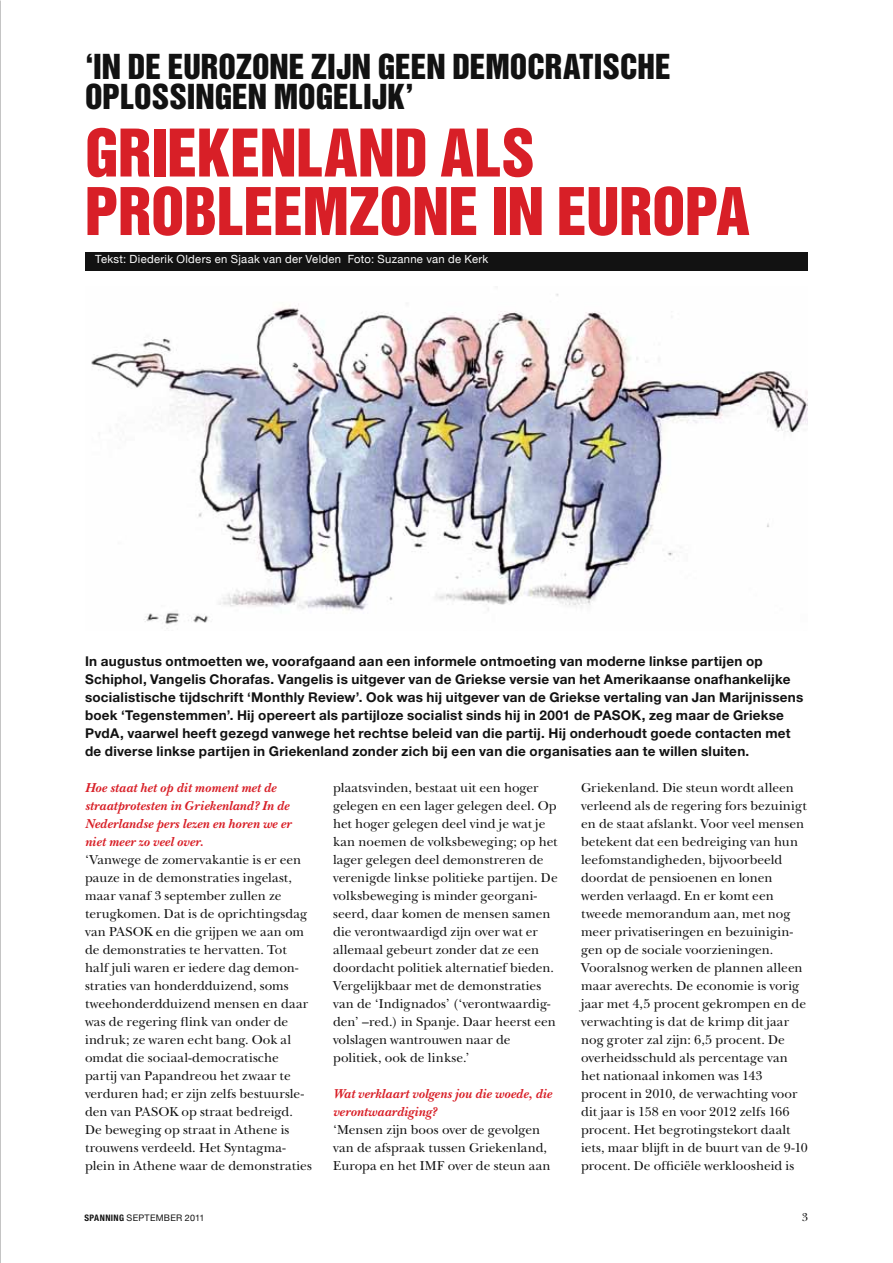
<style>
.page{position:relative;width:893px;height:1263px;background:#fff}
.page>*{position:absolute;margin:0;border:0;box-sizing:border-box;transform-origin:0 0}
.t1{font:60px/58.5px "Helvetica Inserat LT Std";letter-spacing:-.005em;color:#d81f27}
.t2{font:31.5px/30px "Helvetica Inserat LT Std";color:#121212}
.t3{font:13.5px/18px "New Baskerville Std";color:#121212}
.t4{font:700 13.5px/18px "Helvetica Neue LT Std";letter-spacing:.02em;color:#121212}
.t5{font:italic 700 13.5px/18px "New Baskerville Std";letter-spacing:.01em;color:#d81f27}
.t6{font:12px "New Baskerville Std";color:#121212}
.t7{font:11.25px "Helvetica Neue";letter-spacing:.025em;color:#fff}
.t8{font:9px "Helvetica Neue";letter-spacing:.025em;color:#121212}
.s1{font-family:"Helvetica Neue LT Std";font-weight:700;font-stretch:condensed}
</style>
<div class="page">
<div style="left:85px;top:252px;width:723px;height:18px;background:#121212"></div>
<img style="left:91px;top:294px;width:717px;height:335px">
<h2 class="t2" style="left:85px;top:52px;width:587px">‘IN DE EUROZONE ZIJN GEEN DEMOCRATISCHE<br>OPLOSSINGEN MOGELIJK’</h2>
<h1 class="t1" style="left:85px;top:125px;width:666px">GRIEKENLAND ALS<br>PROBLEEMZONE IN EUROPA</h1>
<p class="t7" style="left:95px;top:253px;width:395px">Tekst: Diederik Olders en Sjaak van der Velden Foto: Suzanne van de Kerk</p>
<p class="t4" style="left:85px;top:652px;width:720px">In augustus ontmoetten we, voorafgaand aan een informele ontmoeting van moderne linkse partijen op Schiphol, Vangelis Chorafas. Vangelis is uitgever van de Griekse versie van het Amerikaanse onafhankelijke socialistische tijdschrift ‘Monthly Review’. Ook was hij uitgever van de Griekse vertaling van Jan Marijnissens boek ‘Tegenstemmen’. Hij opereert als partijloze socialist sinds hij in 2001 de PASOK, zeg maar de Griekse PvdA, vaarwel heeft gezegd vanwege het rechtse beleid van die partij. Hij onderhoudt goede contacten met de diverse linkse partijen in Griekenland zonder zich bij een van die organisaties aan te willen sluiten.</p>
<p class="t5" style="left:85px;top:779px;width:208px">Hoe staat het op dit moment met de straatprotesten in Griekenland? In de<br>Nederlandse pers lezen en horen we er niet meer zo veel over.</p>
<p class="t3" style="left:85px;top:851px;width:228px">‘Vanwege de zomervakantie is er een pauze in de demonstraties ingelast, maar vanaf 3 september zullen ze terugkomen. Dat is de oprichtingsdag van PASOK en die grijpen we aan om de demonstraties te hervatten. Tot half juli waren er iedere dag demon&shy;straties van honderdduizend, soms tweehonderdduizend mensen en daar was de regering flink van onder de indruk; ze waren echt bang. Ook al omdat die sociaal-democratische partij van Papandreou het zwaar te verduren had; er zijn zelfs bestuursle&shy;den van PASOK op straat bedreigd.<br>De beweging op straat in Athene is trouwens verdeeld. Het Syntagma&shy;plein in Athene waar de demonstraties</p>
<p class="t3" style="left:333px;top:779px;width:226px">plaatsvinden, bestaat uit een hoger gelegen en een lager gelegen deel. Op het hoger gelegen deel vind je wat je kan noemen de volksbeweging; op het lager gelegen deel demonstreren de verenigde linkse politieke partijen. De volksbeweging is minder georgani&shy;seerd, daar komen de mensen samen die verontwaardigd zijn over wat er allemaal gebeurt zonder dat ze een doordacht politiek alternatief bieden.<br>Vergelijkbaar met de demonstraties van de ‘Indignados’ (‘verontwaardig&shy;den’ –red.) in Spanje. Daar heerst een volslagen wantrouwen naar de politiek, ook de linkse.’</p>
<p class="t5" style="left:333px;top:1085px;width:220px">Wat verklaart volgens jou die woede, die verontwaardiging?</p>
<p class="t3" style="left:333px;top:1121px;width:219px">‘Mensen zijn boos over de gevolgen van de afspraak tussen Griekenland,<br>Europa en het IMF over de steun aan</p>
<p class="t3" style="left:581px;top:779px;width:228px">Griekenland. Die steun wordt alleen verleend als de regering fors bezuinigt en de staat afslankt. Voor veel mensen betekent dat een bedreiging van hun leefomstandigheden, bijvoorbeeld doordat de pensioenen en lonen werden verlaagd. En er komt een tweede memorandum aan, met nog meer privatiseringen en bezuinigin&shy;gen op de sociale voorzieningen.<br>Vooralsnog werken de plannen alleen maar averechts. De economie is vorig jaar met 4,5 procent gekrompen en de verwachting is dat de krimp dit jaar nog groter zal zijn: 6,5 procent. De overheidsschuld als percentage van het nationaal inkomen was 143 procent in 2010, de verwachting voor dit jaar is 158 en voor 2012 zelfs 166 procent. Het begrotingstekort daalt iets, maar blijft in de buurt van de 9-10 procent. De officiële werkloosheid is</p>
<p class="t8" style="left:84px;top:1212px;width:122px"><span class="s1">SPANNING</span> september 2011</p>
<p class="t6" style="left:802px;top:1210px;width:8px">3</p>
</div>
